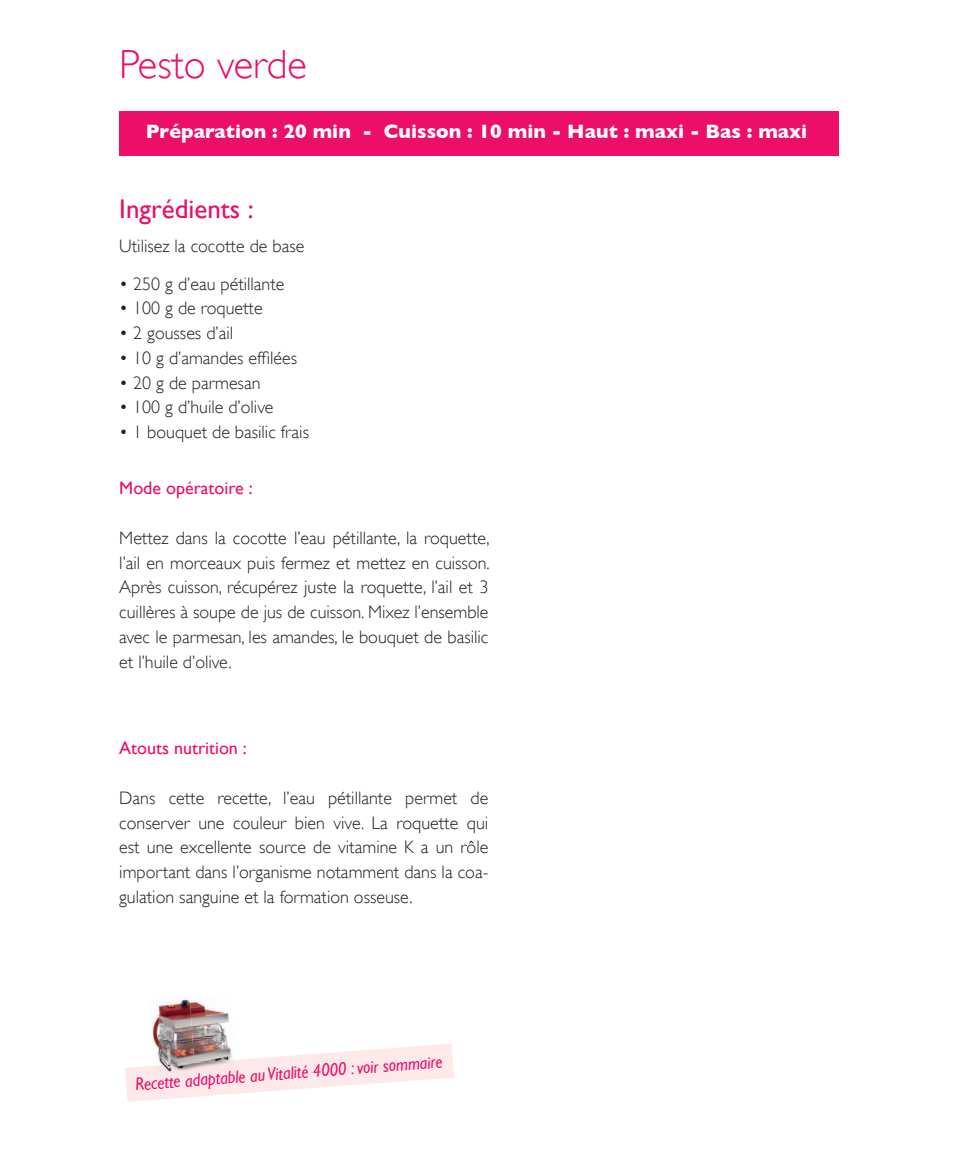
<style>
.page{position:relative;width:957px;height:1149px;background:#fff}
.page>*{position:absolute;margin:0;border:0;box-sizing:border-box;transform-origin:0 0}
.t1{font:300 40.5px "Gill Sans";color:#ec0e68}
.t2{font:27px "Gill Sans";color:#ec0e68}
.t3{font:700 19.8px "Gill Sans";color:#fff}
.t4{font:300 18px/24.8px "Gill Sans";color:#231f20;text-align:justify}
.t5{font:italic 18px "Gill Sans";color:#ec0e68;scale:.9 1}
.t6{font:18px "Gill Sans";color:#ec0e68}
</style>
<div class="page">
<svg style="left:125px;top:1044px;width:329px;height:57px"></svg>
<img style="left:148px;top:999px;width:41px;height:66px">
<img style="left:189px;top:1000px;width:47px;height:59px">
<img style="left:153px;top:1059px;width:83px;height:10px">
<img style="left:153px;top:1069px;width:83px;height:7px">
<div style="left:119px;top:112px;width:720px;height:44px;background:#ec0e68"></div>
<h1 class="t1" style="left:119px;top:42px;width:189px">Pesto verde</h1>
<p class="t3" style="left:146px;top:120px;width:663px">Préparation : 20 min - Cuisson : 10 min - Haut : maxi - Bas : maxi</p>
<h2 class="t2" style="left:119px;top:193px;width:136px">Ingrédients :</h2>
<p class="t4" style="left:119px;top:234px;width:187px">Utilisez la cocotte de base</p>
<p class="t4" style="left:119px;top:271px;width:167px">• 250 g d’eau pétillante</p>
<p class="t4" style="left:119px;top:296px;width:145px">• 100 g de roquette</p>
<p class="t4" style="left:119px;top:321px;width:115px">• 2 gousses d’ail</p>
<p class="t4" style="left:119px;top:345px;width:179px">• 10 g d’amandes effilées</p>
<p class="t4" style="left:119px;top:370px;width:143px">• 20 g de parmesan</p>
<p class="t4" style="left:119px;top:395px;width:155px">• 100 g d’huile d’olive</p>
<p class="t4" style="left:119px;top:420px;width:191px">• 1 bouquet de basilic frais</p>
<p class="t6" style="left:119px;top:477px;width:135px">Mode opératoire :</p>
<p class="t4" style="left:119px;top:525px;width:372px">Mettez dans la cocotte l’eau pétillante, la roquette, l’ail en morceaux puis fermez et mettez en cuisson.<br>Après cuisson, récupérez juste la roquette, l’ail et 3 cuillères à soupe de jus de cuisson. Mixez l’ensemble avec le parmesan, les amandes, le bouquet de basilic et l’huile d’olive.</p>
<p class="t6" style="left:119px;top:737px;width:129px">Atouts nutrition :</p>
<p class="t4" style="left:119px;top:785px;width:370px">Dans cette recette, l’eau pétillante permet de conserver une couleur bien vive. La roquette qui est une excellente source de vitamine K a un rôle important dans l’organisme notamment dans la coa&shy;gulation sanguine et la formation osseuse.</p>
<p class="t5" style="left:135px;top:1072px;width:343px;rotate:-4deg">Recette adaptable au Vitalité 4000 : voir sommaire</p>
</div>
